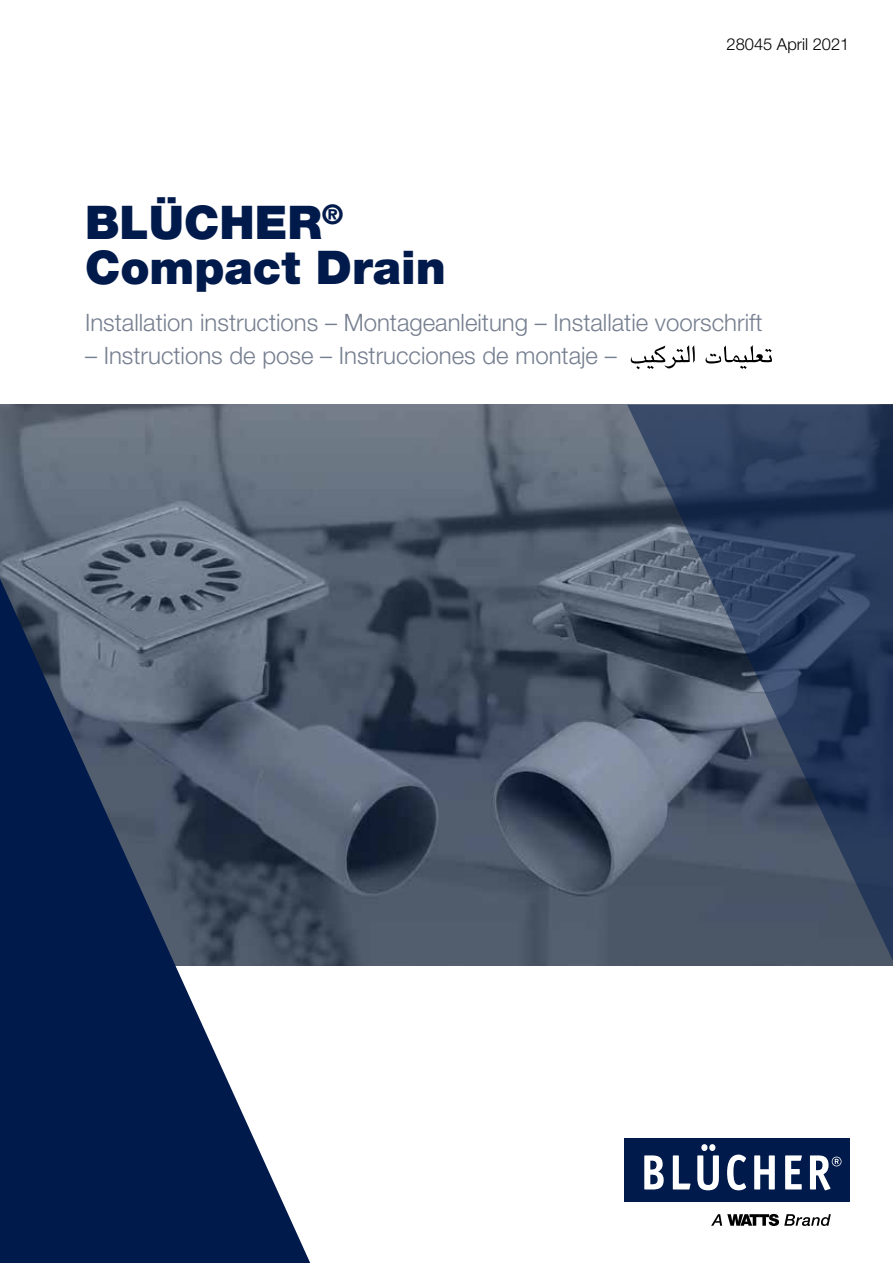
<style>
.page{position:relative;width:893px;height:1263px;background:#fff}
.page>*{position:absolute;margin:0;border:0;box-sizing:border-box;transform-origin:0 0}
.t1{font:900 46.5px/45px "Helvetica Neue LT Std";color:#001a4b}
.t2{font:300 24px "Helvetica Neue LT Std";color:#767f90}
.t3{font:300 16.5px "Helvetica Neue LT Std";color:#000}
</style>
<div class="page">
<svg style="left:705px;top:345px;width:67px;height:24px"></svg>
<svg style="left:631px;top:345px;width:64px;height:24px"></svg>
<img style="left:0;top:405px;width:627px;height:560px">
<svg style="left:627px;top:405px;width:266px;height:561px;background:#3c4c64"></svg>
<svg style="left:0;top:579px;width:310px;height:684px;background:#384a6a"></svg>
<div style="left:624px;top:1138px;width:225px;height:64px;background:#001a4b"></div>
<svg style="left:711px;top:1214px;width:120px;height:12px"></svg>
<svg style="left:644px;top:1155px;width:20px;height:34px"></svg>
<svg style="left:673px;top:1155px;width:17px;height:34px"></svg>
<svg style="left:727px;top:1154px;width:19px;height:36px"></svg>
<svg style="left:754px;top:1155px;width:21px;height:34px"></svg>
<svg style="left:785px;top:1155px;width:17px;height:34px"></svg>
<svg style="left:810px;top:1155px;width:31px;height:35px"></svg>
<svg style="left:697px;top:1144px;width:22px;height:46px"></svg>
<h1 class="t1" style="left:85px;top:200px;width:362px">BLÜCHER<sup>®<br></sup>Compact Drain</h1>
<p class="t3" style="left:726px;top:34px;width:124px">28045 April 2021</p>
<p class="t2" style="left:85px;top:308px;width:679px">Installation instructions – Montageanleitung – Installatie voorschrift</p>
<p class="t2" style="left:85px;top:341px;width:533px">– Instructions de pose – Instrucciones de montaje –</p>
</div>
